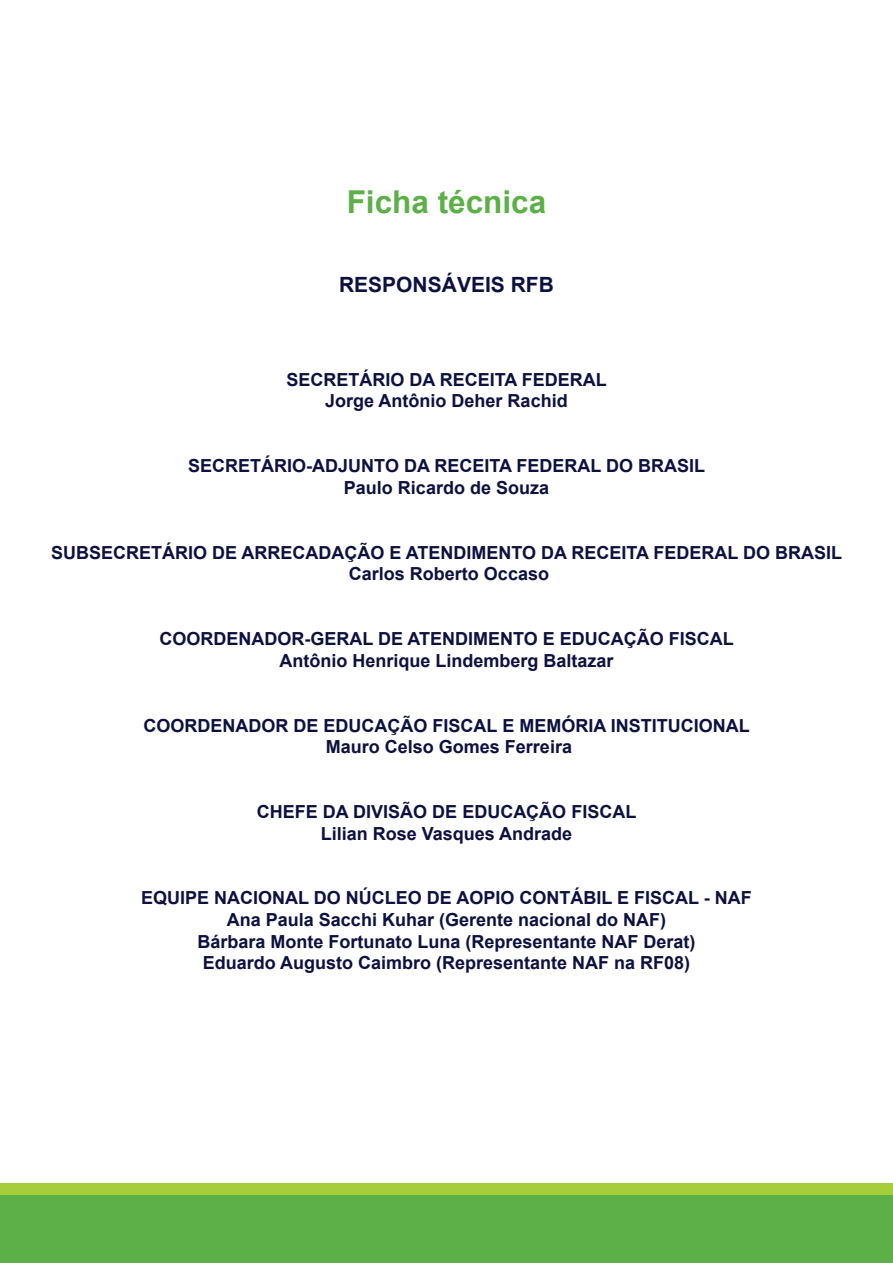
<style>
.page{position:relative;width:893px;height:1263px;background:#fff}
.page>*{position:absolute;margin:0;border:0;box-sizing:border-box;transform-origin:0 0}
.t1{font:700 31.5px "Arial";color:#5cb047}
.t2{font:700 21px "Arial";color:#0e113f}
.t3{font:700 18px/21.6px "Arial";color:#0e113f;text-align:center}
</style>
<div class="page">
<div style="left:0;top:1184px;width:893px;height:67px;background:#a6ce39"></div>
<div style="left:0;top:1196px;width:893px;height:67px;background:#5cb047"></div>
<h1 class="t1" style="left:347px;top:181px;width:201px">Ficha técnica</h1>
<p class="t2" style="left:339px;top:271px;width:216px">RESPONSÁVEIS RFB</p>
<p class="t3" style="left:286px;top:369px;width:322px">SECRETÁRIO DA RECEITA FEDERAL<br>Jorge Antônio Deher Rachid</p>
<p class="t3" style="left:188px;top:456px;width:518px">SECRETÁRIO-ADJUNTO DA RECEITA FEDERAL DO BRASIL<br>Paulo Ricardo de Souza</p>
<p class="t3" style="left:51px;top:542px;width:793px">SUBSECRETÁRIO DE ARRECADAÇÃO E ATENDIMENTO DA RECEITA FEDERAL DO BRASIL<br>Carlos Roberto Occaso</p>
<p class="t3" style="left:159px;top:629px;width:576px">COORDENADOR-GERAL DE ATENDIMENTO E EDUCAÇÃO FISCAL<br>Antônio Henrique Lindemberg Baltazar</p>
<p class="t3" style="left:144px;top:715px;width:608px">COORDENADOR DE EDUCAÇÃO FISCAL E MEMÓRIA INSTITUCIONAL<br>Mauro Celso Gomes Ferreira</p>
<p class="t3" style="left:257px;top:801px;width:381px">CHEFE DA DIVISÃO DE EDUCAÇÃO FISCAL<br>Lilian Rose Vasques Andrade</p>
<p class="t3" style="left:141px;top:888px;width:612px">EQUIPE NACIONAL DO NÚCLEO DE AOPIO CONTÁBIL E FISCAL - NAF Ana Paula Sacchi Kuhar (Gerente nacional do NAF)<br>Bárbara Monte Fortunato Luna (Representante NAF Derat)<br>Eduardo Augusto Caimbro (Representante NAF na RF08)</p>
</div>
